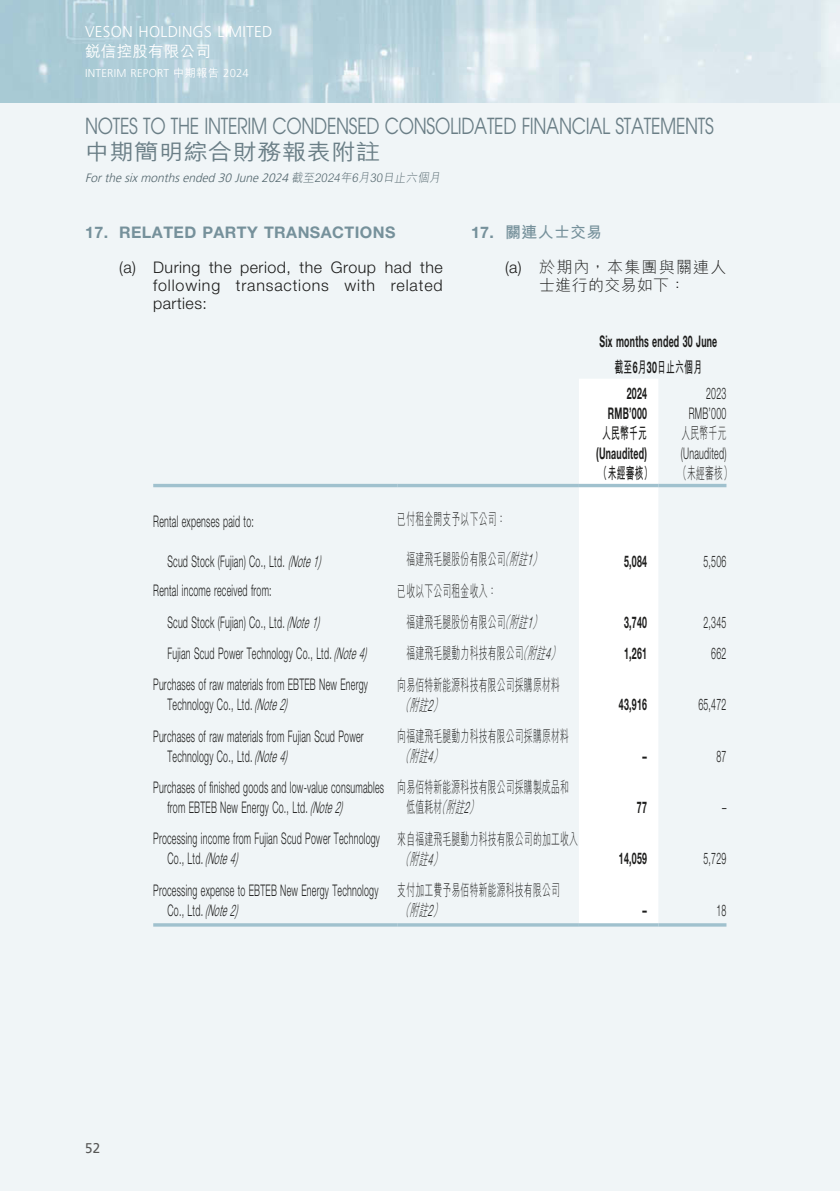
<style>
.page{position:relative;width:840px;height:1191px;background:#fff}
.page>*{position:absolute;margin:0;border:0;box-sizing:border-box;transform-origin:0 0}
.t1{font:22px "ITC Avant Garde Pro";letter-spacing:-.02em;color:#6a7e86;scale:.8 1}
.t2{font:500 22px "M Hei HK";letter-spacing:.015em;color:#6a7e86;scale:1.1 1}
.t3{font:300 16px/20px "Helvetica Neue LT Pro";letter-spacing:.025em;color:#1c1c1b;scale:.55 1}
.t4{font:300 16px/20px "M Hei HK";letter-spacing:.025em;color:#1c1c1b;scale:.55 1}
.t5{font:300 16px/18px "Helvetica Neue LT Pro";letter-spacing:.025em;color:#1c1c1b;text-align:justify}
.t6{font:700 16px "Helvetica Neue LT Pro";letter-spacing:.025em;color:#1c1c1b;scale:.55 1}
.t7{font:700 16px "Helvetica Neue LT Pro";letter-spacing:.025em;color:#76919b}
.t8{font:300 16px/35px "M Hei HK";letter-spacing:.075em;color:#1c1c1b}
.t9{font:700 16px "M Hei HK";letter-spacing:.025em;color:#1c1c1b;scale:.55 1}
.t10{font:300 16px "M Hei HK";letter-spacing:.025em;color:#1c1c1b}
.t11{font:300 15.6px "Frutiger LT Pro";letter-spacing:.015em;color:#fff}
.t12{font:500 15.6px "M Hei HK";letter-spacing:.015em;color:#fff}
.t13{font:14px "Frutiger LT Pro";color:#575756;scale:.95 1}
.t14{font:italic 300 12px "Frutiger LT Pro";color:#54676e}
.t15{font:300 11.2px "Frutiger LT Pro";letter-spacing:.015em;color:#fff}
.s1{font-family:"M Hei HK";font-weight:500}
.s2{font-family:"M Hei HK";font-style:normal}
.s3{font-family:"Helvetica Neue LT Pro";font-weight:700;color:#76919b}
.s4{font-weight:700;color:#76919b}
.s5{font-family:"Helvetica Neue LT Pro"}
.s6{font-style:italic}
.s7{font-family:"Helvetica Neue LT Pro";font-style:italic}
</style>
<div class="page">
<div style="left:0;top:0;width:839px;height:1191px;background:#f0f5f7"></div>
<img style="left:0;top:0;width:839px;height:102px">
<svg style="left:578px;top:379px;width:80px;height:544px;fill:#fff"></svg>
<hr style="left:153px;top:484px;width:244px;height:3px;background:#a0c1ce">
<hr style="left:397px;top:484px;width:181px;height:3px;background:#a0c1ce">
<hr style="left:578px;top:484px;width:80px;height:3px;background:#a0c1ce">
<hr style="left:658px;top:484px;width:68px;height:3px;background:#a0c1ce">
<hr style="left:153px;top:923px;width:244px;height:3px;background:#a0c1ce">
<hr style="left:397px;top:923px;width:181px;height:3px;background:#a0c1ce">
<hr style="left:578px;top:923px;width:80px;height:3px;background:#a0c1ce">
<hr style="left:658px;top:923px;width:68px;height:3px;background:#a0c1ce">
<p class="t11" style="left:85px;top:22px;width:189px">VESON HOLDINGS LIMITED</p>
<p class="t12" style="left:85px;top:40px;width:127px">銳信控股有限公司</p>
<p class="t15" style="left:85px;top:66px;width:165px">INTERIM REPORT <span class="s1">中期報告</span> 2024</p>
<h1 class="t1" style="left:85px;top:112px;width:787px">NOTES TO THE INTERIM CONDENSED CONSOLIDATED FINANCIAL STATEMENTS</h1>
<h1 class="t2" style="left:85px;top:136px;width:270px">中期簡明綜合財務報表附註</h1>
<p class="t14" style="left:85px;top:171px;width:359px">Forthesixmonthsended 30 June2024 <span class="s2">截至2024年6月30日止六個月</span></p>
<p class="t7" style="left:85px;top:223px;width:312px">17. RELATED PARTY TRANSACTIONS</p>
<p class="t5" style="left:153px;top:258px;width:291px;text-indent:-34px">(a) During the period, the Group had the following transactions with related parties:</p>
<p class="t8" style="left:505px;top:214px;width:223px;text-indent:-34px"><span class="s3">17.</span> <span class="s4">關連人士交易<br></span><span class="s5">(a)</span> 於期內，本集團與關連人</p>
<p class="t10" style="left:539px;top:274px;width:148px">士進行的交易如下：</p>
<p class="t6" style="left:599px;top:332px;width:216px">Six months ended 30 June</p>
<p class="t9" style="left:614px;top:355px;width:160px">截至<span class="s5">6</span>月<span class="s5">30</span>日止六個月</p>
<p class="t6" style="left:626px;top:383px;width:38px">2024</p>
<p class="t3" style="left:705px;top:383px;width:38px">2023</p>
<p class="t6" style="left:607px;top:403px;width:73px">RMB’000</p>
<p class="t3" style="left:688px;top:403px;width:70px">RMB’000</p>
<p class="t9" style="left:601px;top:421px;width:83px">人民幣千元</p>
<p class="t4" style="left:681px;top:422px;width:83px">人民幣千元</p>
<p class="t6" style="left:596px;top:443px;width:94px">(Unaudited)</p>
<p class="t3" style="left:680px;top:443px;width:84px">(Unaudited)</p>
<p class="t9" style="left:598px;top:461px;width:100px">（未經審核）</p>
<p class="t4" style="left:677px;top:462px;width:100px">（未經審核）</p>
<p class="t3" style="left:153px;top:511px;width:184px">Rental expenses paid to:</p>
<p class="t4" style="left:397px;top:509px;width:198px">已付租金開支予以下公司：</p>
<p class="t3" style="left:167px;top:551px;width:283px">Scud Stock (Fujian) Co., Ltd. <span class="s6">(Note1)</span></p>
<p class="t4" style="left:406px;top:549px;width:255px">福建飛毛腿股份有限公司<span class="s6">（附註</span><span class="s7">1</span><span class="s6">）</span></p>
<p class="t6" style="left:623px;top:551px;width:43px">5,084</p>
<p class="t3" style="left:703px;top:551px;width:43px">5,506</p>
<p class="t3" style="left:153px;top:580px;width:217px">Rental income received from:</p>
<p class="t4" style="left:397px;top:580px;width:182px">已收以下公司租金收入：</p>
<p class="t3" style="left:167px;top:611px;width:280px">Scud Stock (Fujian) Co., Ltd. <span class="s6">(Note1)</span></p>
<p class="t4" style="left:406px;top:611px;width:255px">福建飛毛腿股份有限公司<span class="s6">（附註</span><span class="s7">1</span><span class="s6">）</span></p>
<p class="t6" style="left:623px;top:612px;width:43px">3,740</p>
<p class="t3" style="left:703px;top:611px;width:43px">2,345</p>
<p class="t3" style="left:167px;top:643px;width:366px">Fujian Scud Power Technology Co., Ltd. <span class="s6">(Note4)</span></p>
<p class="t4" style="left:406px;top:643px;width:288px">福建飛毛腿動力科技有限公司<span class="s6">（附註</span><span class="s7">4</span><span class="s6">）</span></p>
<p class="t6" style="left:623px;top:643px;width:43px">1,261</p>
<p class="t3" style="left:711px;top:643px;width:29px">662</p>
<p class="t3" style="left:167px;top:674px;width:366px;text-indent:-14px">Purchases of raw materials from EBTEB New Energy<br>Technology Co., Ltd. <span class="s6">(Note2)</span></p>
<p class="t4" style="left:397px;top:674px;width:297px">向易佰特新能源科技有限公司採購原材料<span class="s6">（附註</span><span class="s7">2</span><span class="s6">）</span></p>
<p class="t6" style="left:618px;top:695px;width:53px">43,916</p>
<p class="t3" style="left:698px;top:694px;width:53px">65,472</p>
<p class="t3" style="left:167px;top:725px;width:358px;text-indent:-14px">Purchases of raw materials from Fujian Scud Power<br>Technology Co., Ltd. <span class="s6">(Note4)</span></p>
<p class="t4" style="left:397px;top:725px;width:313px">向福建飛毛腿動力科技有限公司採購原材料<span class="s6">（附註</span><span class="s7">4</span><span class="s6">）</span></p>
<p class="t3" style="left:167px;top:777px;width:395px;text-indent:-14px">Purchases of finished goods and low-value consumables from EBTEB New Energy Co., Ltd. <span class="s6">(Note2)</span></p>
<p class="t4" style="left:406px;top:777px;width:297px;text-indent:-9px">向易佰特新能源科技有限公司採購製成品和低值耗材<span class="s6">（附註</span><span class="s7">2</span><span class="s6">）</span></p>
<p class="t3" style="left:167px;top:828px;width:388px;text-indent:-14px">Processing income from Fujian Scud Power Technology<br>Co., Ltd. <span class="s6">(Note4)</span></p>
<p class="t4" style="left:397px;top:828px;width:330px">來自福建飛毛腿動力科技有限公司的加工收入<span class="s6">（附註</span><span class="s7">4</span><span class="s6">）</span></p>
<p class="t3" style="left:167px;top:879px;width:385px;text-indent:-14px">Processing expense to EBTEB New Energy Technology<br>Co., Ltd. <span class="s6">(Note2)</span></p>
<p class="t4" style="left:397px;top:879px;width:297px">支付加工費予易佰特新能源科技有限公司<span class="s6">（附註</span><span class="s7">2</span><span class="s6">）</span></p>
<p class="t6" style="left:642px;top:746px;width:10px">–</p>
<p class="t3" style="left:716px;top:745px;width:20px">87</p>
<p class="t6" style="left:636px;top:797px;width:20px">77</p>
<p class="t3" style="left:721px;top:797px;width:10px">–</p>
<p class="t6" style="left:618px;top:849px;width:53px">14,059</p>
<p class="t3" style="left:703px;top:848px;width:43px">5,729</p>
<p class="t6" style="left:642px;top:900px;width:10px">–</p>
<p class="t3" style="left:716px;top:899px;width:20px">18</p>
<p class="t13" style="left:85px;top:1140px;width:17px">52</p>
</div>
